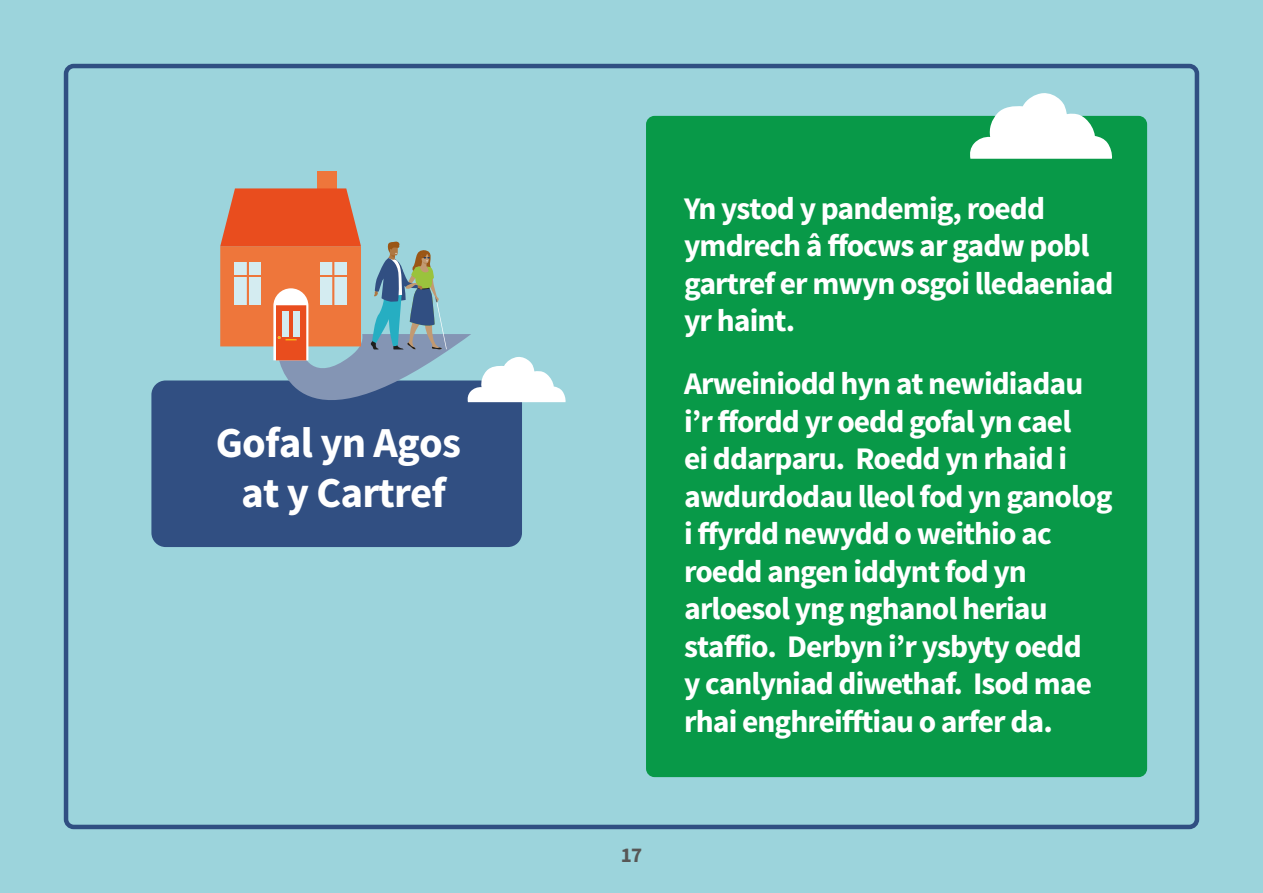
<style>
.page{position:relative;width:1263px;height:893px;background:#9cd4dc}
.page>*{position:absolute;margin:0;border:0;box-sizing:border-box;transform-origin:0 0}
.t1{font:700 42.75px/50.1px "Source Sans Pro";letter-spacing:-.02em;color:#fff;text-align:center}
.t2{font:700 31.5px/37.5px "Source Sans Pro";letter-spacing:-.03em;color:#fff}
.t3{font:700 21px "Source Sans Pro";color:#575756}
</style>
<div class="page">
<div style="left:151px;top:380px;width:371px;height:167px;background:#314f82;border-radius:14px"></div>
<div style="left:318px;top:171px;width:19px;height:30px;background:#ee763b"></div>
<div style="left:64px;top:64px;width:1135px;height:765px;border:4px solid #304f82;border-radius:8px"></div>
<div style="left:646px;top:116px;width:501px;height:661px;background:#089948;border-radius:9px"></div>
<svg style="left:220px;top:188px;width:346px;height:215px"></svg>
<svg style="left:969px;top:93px;width:143px;height:66px"></svg>
<p class="t1" style="left:216px;top:419px;width:247px">Gofal yn Agos at y Cartref</p>
<p class="t2" style="left:684px;top:190px;width:431px">Yn ystod y pandemig, roedd ymdrech â ffocws ar gadw pobl gartref er mwyn osgoi lledaeniad yr haint.</p>
<p class="t2" style="left:684px;top:366px;width:430px">Arweiniodd hyn at newidiadau i’r ffordd yr oedd gofal yn cael<br>ei ddarparu. Roedd yn rhaid i awdurdodau lleol fod yn ganolog i ffyrdd newydd o weithio ac roedd angen iddynt fod yn arloesol yng nghanol heriau staffio. Derbyn i’r ysbyty oedd<br>y canlyniad diwethaf. Isod mae rhai enghreifftiau o arfer da.</p>
<p class="t1" style="left:687px;top:443px;width:185px">Atal a Lles</p>
<p class="t3" style="left:621px;top:841px;width:23px">17</p>
</div>
